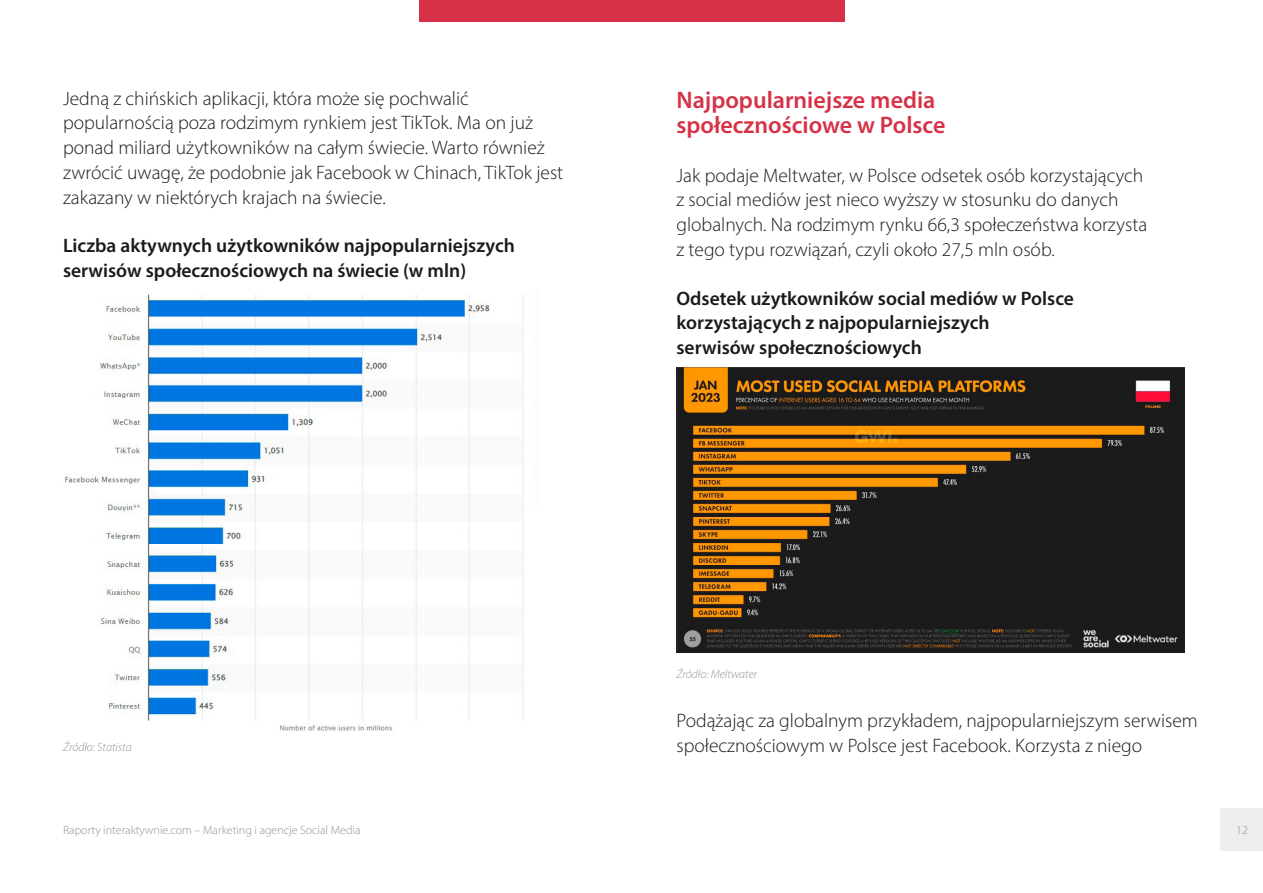
<style>
.page{position:relative;width:1263px;height:893px;background:#fff}
.page>*{position:absolute;margin:0;border:0;box-sizing:border-box;transform-origin:0 0}
.t1{font:600 24px/24.8px "Myriad Pro";color:#d73147}
.t2{font:300 19.5px/24.8px "Myriad Pro";color:#1a1a1a}
.t3{font:600 19.5px/24.8px "Myriad Pro";color:#1a1a1a}
.t4{font:300 12px "Myriad Pro";color:#929292}
.t5{font:italic 300 12px "Myriad Pro";color:#929292}
</style>
<div class="page">
<div style="left:1220px;top:809px;width:43px;height:42px;background:#ededed"></div>
<div style="left:419px;top:0;width:425px;height:21px;background:#d73147"></div>
<img style="left:65px;top:294px;width:459px;height:437px">
<img style="left:676px;top:368px;width:508px;height:285px">
<p class="t2" style="left:63px;top:86px;width:502px">Jedną z chińskich aplikacji, która może się pochwalić popularnością poza rodzimym rynkiem jest TikTok. Ma on już ponad miliard użytkowników na całym świecie. Warto również zwrócić uwagę, że podobnie jak Facebook w Chinach, TikTok jest zakazany w niektórych krajach na świecie.</p>
<p class="t3" style="left:63px;top:233px;width:453px">Liczba aktywnych użytkowników najpopularniejszych serwisów społecznościowych na świecie (w mln)</p>
<p class="t1" style="left:676px;top:87px;width:270px">Najpopularniejsze media społecznościowe w Polsce</p>
<p class="t2" style="left:676px;top:162px;width:472px">Jak podaje Meltwater, w Polsce odsetek osób korzystających z social mediów jest nieco wyższy w stosunku do danych globalnych. Na rodzimym rynku 66,3 społeczeństwa korzysta z tego typu rozwiązań, czyli około 27,5 mln osób.</p>
<p class="t3" style="left:676px;top:285px;width:399px">Odsetek użytkowników social mediów w Polsce korzystających z najpopularniejszych<br>serwisów społecznościowych</p>
<p class="t5" style="left:63px;top:740px;width:70px">Źródło: Statista</p>
<p class="t5" style="left:676px;top:667px;width:82px">Źródło: Meltwater</p>
<p class="t2" style="left:676px;top:708px;width:523px">Podążając za globalnym przykładem, najpopularniejszym serwisem społecznościowym w Polsce jest Facebook. Korzysta z niego</p>
<p class="t4" style="left:63px;top:823px;width:299px">Raporty interaktywnie.com – Marketing i agencje Social Media</p>
<p class="t4" style="left:1236px;top:823px;width:13px">12</p>
</div>
